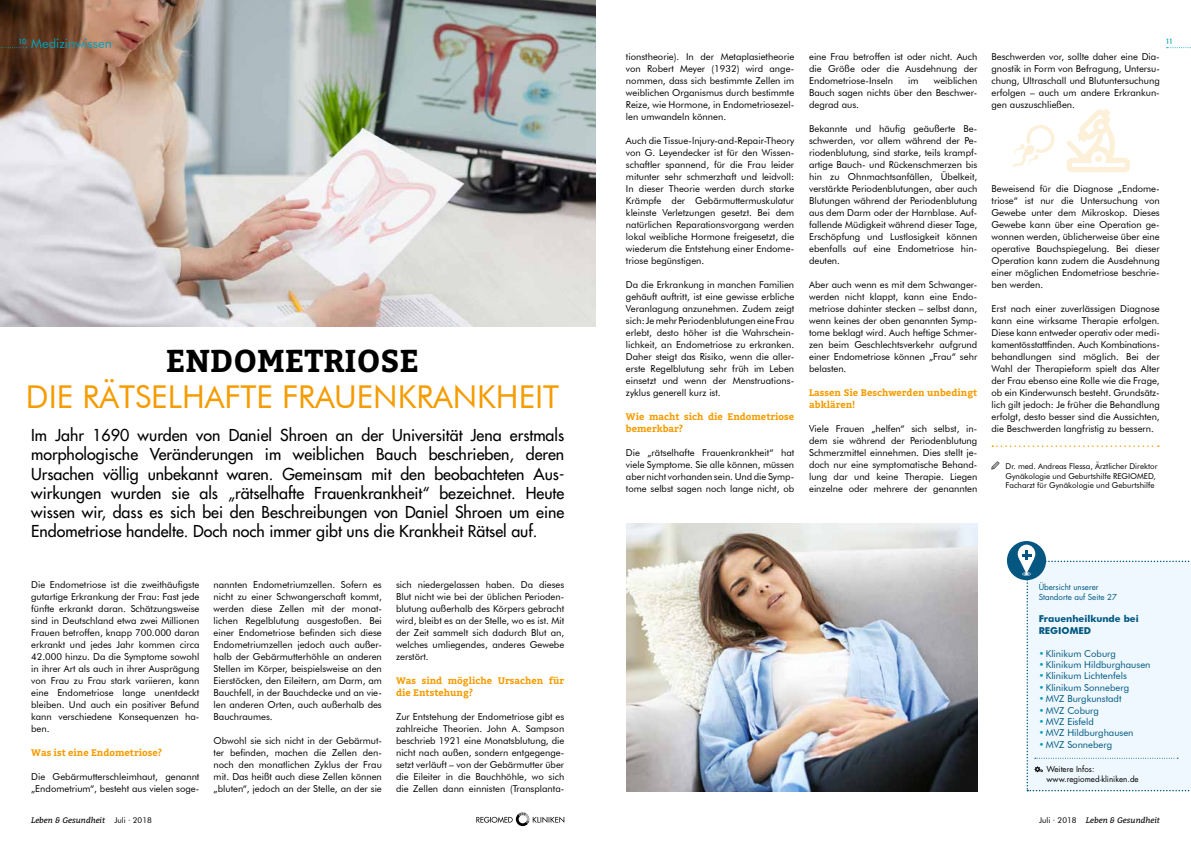
<style>
.page{position:relative;width:1191px;height:842px;background:#fff}
.page>*{position:absolute;margin:0;border:0;box-sizing:border-box;transform-origin:0 0}
.t1{font:31.5px "Futura BT";color:#f59c00}
.t2{font:700 31.5px "Bitter";color:#000}
.t3{font:500 16px/19.2px "Futura Std";color:#000;text-align:justify}
.t4{font:13px "Futura BT";color:#00a1bd}
.t5{font:9.5px/12px "Futura BT";color:#000;text-align:justify}
.t6{font:9.5px "Futura BT";color:#005680}
.t7{font:700 9.5px/12px "Bitter";color:#f59c00}
.t8{font:700 9.5px/11.4px "Futura BT";color:#005680}
.t9{font:8px/9.6px "Futura BT";color:#000}
.t10{font:italic 8px "Bitter";color:#020203}
.t11{font:8px/9.6px "Futura Std";color:#000}
.t12{font:8px/9.6px "Futura Std";color:#005680}
.t13{font:500 7px "Futura";color:#00a1bd}
.s1{font-family:"Iconomous"}
.s2{color:#00a1bd}
.s3{font-family:"Futura BT";font-style:normal}
</style>
<div class="page">
<img style="left:0;top:0;width:595px;height:327px">
<svg style="left:0;top:47px;width:27px;height:1px"></svg>
<svg style="left:1166px;top:47px;width:25px;height:1px"></svg>
<svg style="left:992px;top:445px;width:166px;height:2px"></svg>
<svg style="left:476px;top:812px;width:88px;height:14px"></svg>
<img style="left:626px;top:524px;width:351px;height:268px">
<div style="left:1007px;top:541px;width:39px;height:39px;background:#055781;border-radius:50%"></div>
<svg style="left:1017px;top:545px;width:174px;height:246px;background:#eaf4fb"></svg>
<svg style="left:1066px;top:109px;width:64px;height:63px"></svg>
<svg style="left:1012px;top:125px;width:42px;height:42px"></svg>
<h3 class="t4" style="left:31px;top:35px;width:82px">Medizinwissen</h3>
<p class="t13" style="left:18px;top:37px;width:10px">10</p>
<p class="t13" style="left:1165px;top:37px;width:9px">11</p>
<h1 class="t2" style="left:166px;top:337px;width:255px">ENDOMETRIOSE</h1>
<h1 class="t1" style="left:26px;top:378px;width:535px">DIE RÄTSELHAFTE FRAUENKRANKHEIT</h1>
<p class="t3" style="left:31px;top:426px;width:534px">Im Jahr 1690 wurden von Daniel Shroen an der Universität Jena erstmals morphologische Veränderungen im weiblichen Bauch beschrieben, deren Ursachen völlig unbekannt waren. Gemeinsam mit den beobachteten Aus&shy;wirkungen wurden sie als „rätselhafte Frauenkrankheit“ bezeichnet. Heute wissen wir, dass es sich bei den Beschreibungen von Daniel Shroen um eine Endometriose handelte. Doch noch immer gibt uns die Krankheit Rätsel auf.</p>
<p class="t5" style="left:31px;top:579px;width:170px">Die Endometriose ist die zweithäufigste gutartige Erkrankung der Frau: Fast jede fünfte erkrankt daran. Schätzungsweise sind in Deutschland etwa zwei Millionen Frauen betroffen, knapp 700.000 daran erkrankt und jedes Jahr kommen circa 42.000 hinzu. Da die Symptome sowohl in ihrer Art als auch in ihrer Ausprägung von Frau zu Frau stark variieren, kann eine Endometriose lange unentdeckt bleiben. Und auch ein positiver Befund kann verschiedene Konsequenzen ha&shy;ben.</p>
<p class="t7" style="left:31px;top:746px;width:132px">Was ist eine Endometriose?</p>
<p class="t5" style="left:31px;top:771px;width:170px">Die Gebärmutterschleimhaut, genannt „Endometrium“, besteht aus vielen soge-</p>
<p class="t5" style="left:214px;top:579px;width:170px">nannten Endometriumzellen. Sofern es nicht zu einer Schwangerschaft kommt, werden diese Zellen mit der monat&shy;lichen Regelblutung ausgestoßen. Bei einer Endometriose befinden sich diese Endometriumzellen jedoch auch außer&shy;halb der Gebärmutterhöhle an anderen Stellen im Körper, beispielsweise an den Eierstöcken, den Eileitern, am Darm, am Bauchfell, in der Bauchdecke und an vie&shy;len anderen Orten, auch außerhalb des Bauchraumes.</p>
<p class="t5" style="left:214px;top:734px;width:170px">Obwohl sie sich nicht in der Gebärmut&shy;ter befinden, machen die Zellen den&shy;noch den monatlichen Zyklus der Frau mit. Das heißt auch diese Zellen können „bluten“, jedoch an der Stelle, an der sie</p>
<p class="t5" style="left:396px;top:578px;width:170px">sich niedergelassen haben. Da dieses Blut nicht wie bei der üblichen Perioden&shy;blutung außerhalb des Körpers gebracht wird, bleibt es an der Stelle, wo es ist. Mit der Zeit sammelt sich dadurch Blut an, welches umliegendes, anderes Gewebe zerstört.</p>
<p class="t7" style="left:396px;top:674px;width:170px">Was sind mögliche Ursachen für die Entstehung?</p>
<p class="t5" style="left:396px;top:710px;width:170px">Zur Entstehung der Endometriose gibt es zahlreiche Theorien. John A. Sampson beschrieb 1921 eine Monatsblutung, die nicht nach außen, sondern entgegenge&shy;setzt verläuft – von der Gebärmutter über die Eileiter in die Bauchhöhle, wo sich die Zellen dann einnisten (Transplanta-</p>
<p class="t5" style="left:626px;top:50px;width:170px">tionstheorie). In der Metaplasietheorie von Robert Meyer (1932) wird ange&shy;nommen, dass sich bestimmte Zellen im weiblichen Organismus durch bestimmte Reize, wie Hormone, in Endometriosezel&shy;len umwandeln können.</p>
<p class="t5" style="left:626px;top:134px;width:170px">Auch die Tissue-lnjury-and-Repair-Theory von G. Leyendecker ist für den Wissen&shy;schaftler spannend, für die Frau leider mitunter sehr schmerzhaft und leidvoll:<br>In dieser Theorie werden durch starke Krämpfe der Gebärmuttermuskulatur kleinste Verletzungen gesetzt. Bei dem natürlichen Reparationsvorgang werden lokal weibliche Hormone freigesetzt, die wiederum die Entstehung einer Endome&shy;triose begünstigen.</p>
<p class="t5" style="left:626px;top:278px;width:170px">Da die Erkrankung in manchen Familien gehäuft auftritt, ist eine gewisse erbliche Veranlagung anzunehmen. Zudem zeigt sich: Je mehr Periodenblutungen eine Frau erlebt, desto höher ist die Wahrschein&shy;lichkeit, an Endometriose zu erkranken.<br>Daher steigt das Risiko, wenn die aller&shy;erste Regelblutung sehr früh im Leben einsetzt und wenn der Menstruations&shy;zyklus generell kurz ist.</p>
<p class="t7" style="left:626px;top:410px;width:170px">Wie macht sich die Endometriose bemerkbar?</p>
<p class="t5" style="left:626px;top:446px;width:170px">Die „rätselhafte Frauenkrankheit“ hat viele Symptome. Sie alle können, müssen aber nicht vorhanden sein. Und die Symp&shy;tome selbst sagen noch lange nicht, ob</p>
<p class="t5" style="left:809px;top:51px;width:170px">eine Frau betroffen ist oder nicht. Auch die Größe oder die Ausdehnung der Endometriose-Inseln</p>
<p class="t5" style="left:809px;top:75px;width:170px;text-indent:125px">weiblichen Bauch sagen nichts über den Beschwer&shy;degrad aus.</p>
<p class="t5" style="left:809px;top:123px;width:170px">Bekannte und häufig geäußerte Be&shy;schwerden, vor allem während der Pe&shy;riodenblutung, sind starke, teils krampf&shy;artige Bauch- und Rückenschmerzen bis hin zu Ohnmachtsanfällen, Übelkeit, verstärkte Periodenblutungen, aber auch Blutungen während der Periodenblutung aus dem Darm oder der Harnblase. Auf&shy;fallende Müdigkeit während dieser Tage, Erschöpfung und Lustlosigkeit können ebenfalls auf eine Endometriose hin&shy;deuten.</p>
<p class="t5" style="left:809px;top:279px;width:170px">Aber auch wenn es mit dem Schwanger&shy;werden nicht klappt, kann eine Endo&shy;metriose dahinter stecken – selbst dann, wenn keines der oben genannten Symp&shy;tome beklagt wird. Auch heftige Schmer&shy;zen beim Geschlechtsverkehr aufgrund einer Endometriose können „Frau“ sehr belasten.</p>
<p class="t7" style="left:809px;top:386px;width:170px">Lassen Sie Beschwerden unbedingt abklären!</p>
<p class="t5" style="left:809px;top:423px;width:170px">Viele Frauen „helfen“ sich selbst, in&shy;dem sie während der Periodenblutung Schmerzmittel einnehmen. Dies stellt je&shy;doch nur eine symptomatische Behand&shy;lung dar und keine Therapie. Liegen einzelne oder mehrere der genannten</p>
<p class="t5" style="left:908px;top:75px;width:12px">im</p>
<p class="t5" style="left:991px;top:51px;width:170px">Beschwerden vor, sollte daher eine Dia&shy;gnostik in Form von Befragung, Untersu&shy;chung, Ultraschall und Blutuntersuchung erfolgen – auch um andere Erkrankun&shy;gen auszuschließen.</p>
<p class="t5" style="left:991px;top:183px;width:170px">Beweisend für die Diagnose „Endome&shy;triose“ ist nur die Untersuchung von Gewebe unter dem Mikroskop. Dieses Gewebe kann über eine Operation ge&shy;wonnen werden, üblicherweise über eine operative Bauchspiegelung. Bei dieser Operation kann zudem die Ausdehnung einer möglichen Endometriose beschrie&shy;ben werden.</p>
<p class="t5" style="left:991px;top:303px;width:170px">Erst nach einer zuverlässigen Diagnose kann eine wirksame Therapie erfolgen.<br>Diese kann entweder operativ oder medi&shy;kamentös stattfinden. Auch Kombinations&shy;behandlungen sind möglich. Bei der Wahl der Therapieform spielt das Alter der Frau ebenso eine Rolle wie die Frage, ob ein Kinderwunsch besteht. Grundsätz&shy;lich gilt jedoch: Je früher die Behandlung erfolgt, desto besser sind die Aussichten, die Beschwerden langfristig zu bessern.</p>
<p class="t9" style="left:1005px;top:461px;width:153px;text-indent:-14px"><span class="s1">9</span> Dr. med. Andreas Flessa, Ärztlicher Direktor<br>Gynäkologie und Geburtshilfe REGIOMED,<br>Facharzt für Gynäkologie und Geburtshilfe</p>
<p class="t12" style="left:1038px;top:582px;width:80px">Übersicht unserer<br>Standorte auf Seite 27</p>
<p class="t8" style="left:1038px;top:613px;width:101px">Frauenheilkunde bei<br>REGIOMED</p>
<p class="t6" style="left:1038px;top:647px;width:79px"><span class="s2">•</span>Klinikum Coburg</p>
<p class="t6" style="left:1038px;top:659px;width:113px"><span class="s2">•</span>Klinikum Hildburghausen</p>
<p class="t6" style="left:1038px;top:670px;width:90px"><span class="s2">•</span>Klinikum Lichtenfels</p>
<p class="t6" style="left:1038px;top:681px;width:92px"><span class="s2">•</span>Klinikum Sonneberg</p>
<p class="t6" style="left:1038px;top:693px;width:84px"><span class="s2">•</span> MVZ Burgkunstadt</p>
<p class="t6" style="left:1038px;top:704px;width:62px"><span class="s2">•</span> MVZ Coburg</p>
<p class="t6" style="left:1038px;top:716px;width:57px"><span class="s2">•</span> MVZ Eisfeld</p>
<p class="t6" style="left:1038px;top:727px;width:96px"><span class="s2">•</span> MVZ Hildburghausen</p>
<p class="t6" style="left:1038px;top:738px;width:75px"><span class="s2">•</span> MVZ Sonneberg</p>
<p class="t11" style="left:1046px;top:764px;width:94px">Weitere Infos: www.regiomed-kliniken.de</p>
<p class="t10" style="left:31px;top:814px;width:122px">Leben &amp; Gesundheit <span class="s3">Juli ∙ 2018</span></p>
<p class="t10" style="left:1039px;top:814px;width:122px"><span class="s3">Juli ∙ 2018</span> Leben &amp; Gesundheit</p>
</div>
